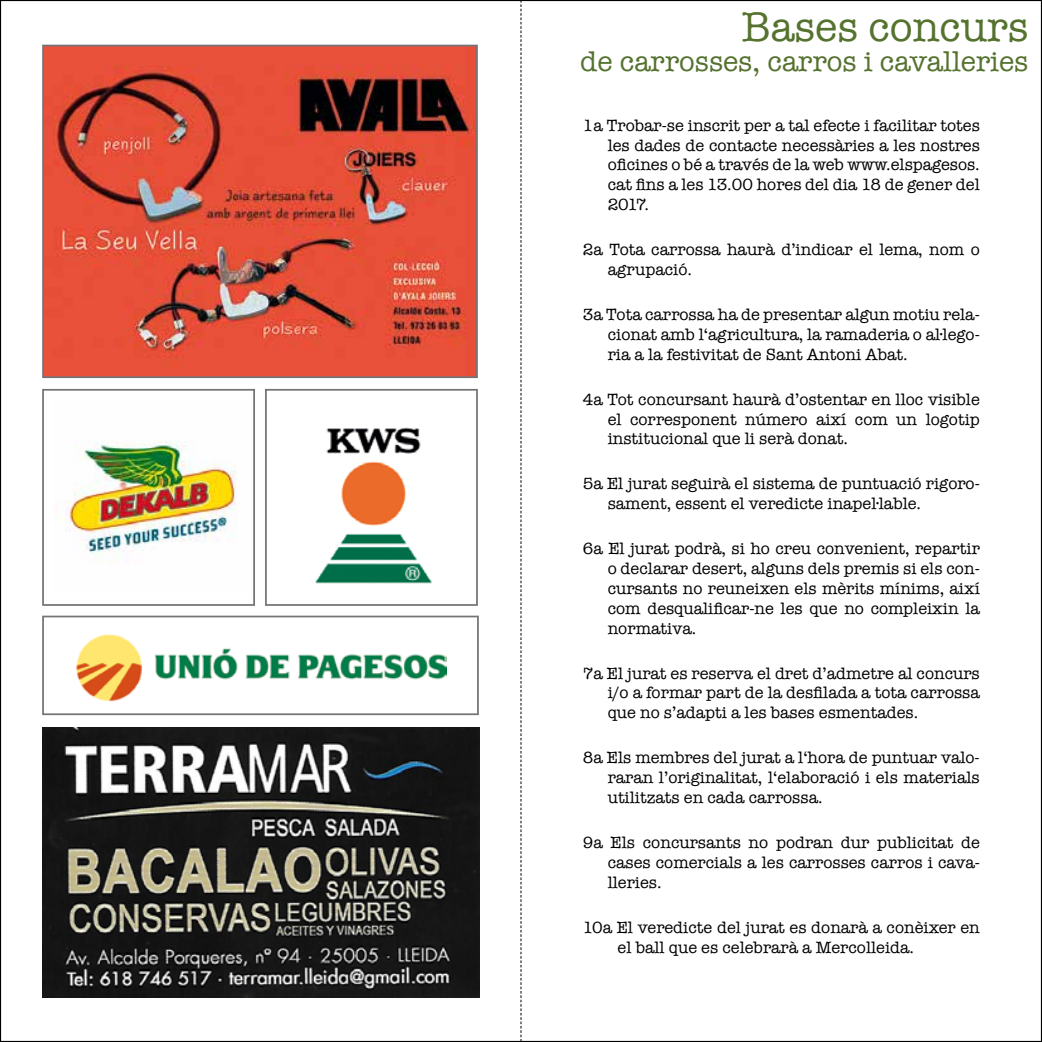
<style>
.page{position:relative;width:1042px;height:1042px;background:#fff}
.page>*{position:absolute;margin:0;border:0;box-sizing:border-box;transform-origin:0 0}
.t1{font:42px "American Typewriter";color:#55722f}
.t2{font:28.7px "American Typewriter";color:#55722f}
.t3{font:16.62px/19.9px "American Typewriter";color:#000;text-align:justify}
</style>
<div class="page">
<img style="left:308px;top:388px;width:127px;height:196px">
<div style="left:42px;top:389px;width:213px;height:217px;border:2px solid #747476"></div>
<div style="left:265px;top:389px;width:213px;height:217px;border:2px solid #747476"></div>
<img style="left:58px;top:441px;width:179px;height:121px">
<img style="left:45px;top:48px;width:430px;height:327px">
<div style="left:42px;top:45px;width:436px;height:333px;border:2px solid #747476"></div>
<img style="left:42px;top:728px;width:438px;height:269px">
<div style="left:42px;top:615px;width:437px;height:100px;border:2px solid #747476"></div>
<img style="left:76px;top:634px;width:371px;height:68px">
<svg style="left:520px;top:0;width:1px;height:1042px"></svg>
<h1 class="t1" style="left:742px;top:-5px;width:288px">Bases concurs</h1>
<h2 class="t2" style="left:580px;top:39px;width:449px">de carrosses, carros i cavalleries</h2>
<p class="t3" style="left:608px;top:114px;width:374px;text-indent:-25px">1a Trobar-se inscrit per a tal efecte i facilitar totes les dades de contacte necessàries a les nostres oficines o bé a través de la web www.elspagesos. cat fins a les 13.00 hores del dia 18 de gener del 2017.</p>
<p class="t3" style="left:608px;top:239px;width:374px;text-indent:-25px">2a Tota carrossa haurà d’indicar el lema, nom o agrupació.</p>
<p class="t3" style="left:608px;top:304px;width:374px;text-indent:-25px">3a Tota carrossa ha de presentar algun motiu rela&shy;cionat amb l‘agricultura, la ramaderia o al·lego&shy;ria a la festivitat de Sant Antoni Abat.</p>
<p class="t3" style="left:608px;top:388px;width:374px;text-indent:-25px">4a Tot concursant haurà d’ostentar en lloc visible el corresponent número així com un logotip institucional que li serà donat.</p>
<p class="t3" style="left:608px;top:473px;width:374px;text-indent:-25px">5a El jurat seguirà el sistema de puntuació rigoro&shy;sament, essent el veredicte inapel·lable.</p>
<p class="t3" style="left:608px;top:538px;width:374px;text-indent:-25px">6a El jurat podrà, si ho creu convenient, repartir o declarar desert, alguns dels premis si els con&shy;cursants no reuneixen els mèrits mínims, així com desqualificar-ne les que no compleixin la normativa.</p>
<p class="t3" style="left:608px;top:662px;width:374px;text-indent:-25px">7a El jurat es reserva el dret d’admetre al concurs i/o a formar part de la desfilada a tota carrossa que no s’adapti a les bases esmentades.</p>
<p class="t3" style="left:608px;top:747px;width:374px;text-indent:-25px">8a Els membres del jurat a l‘hora de puntuar valo&shy;raran l’originalitat, l‘elaboració i els materials utilitzats en cada carrossa.</p>
<p class="t3" style="left:608px;top:832px;width:374px;text-indent:-25px">9a Els concursants no podran dur publicitat de cases comercials a les carrosses carros i cava&shy;lleries.</p>
<p class="t3" style="left:617px;top:916px;width:364px;text-indent:-35px">10a El veredicte del jurat es donarà a conèixer en el ball que es celebrarà a Mercolleida.</p>
</div>
